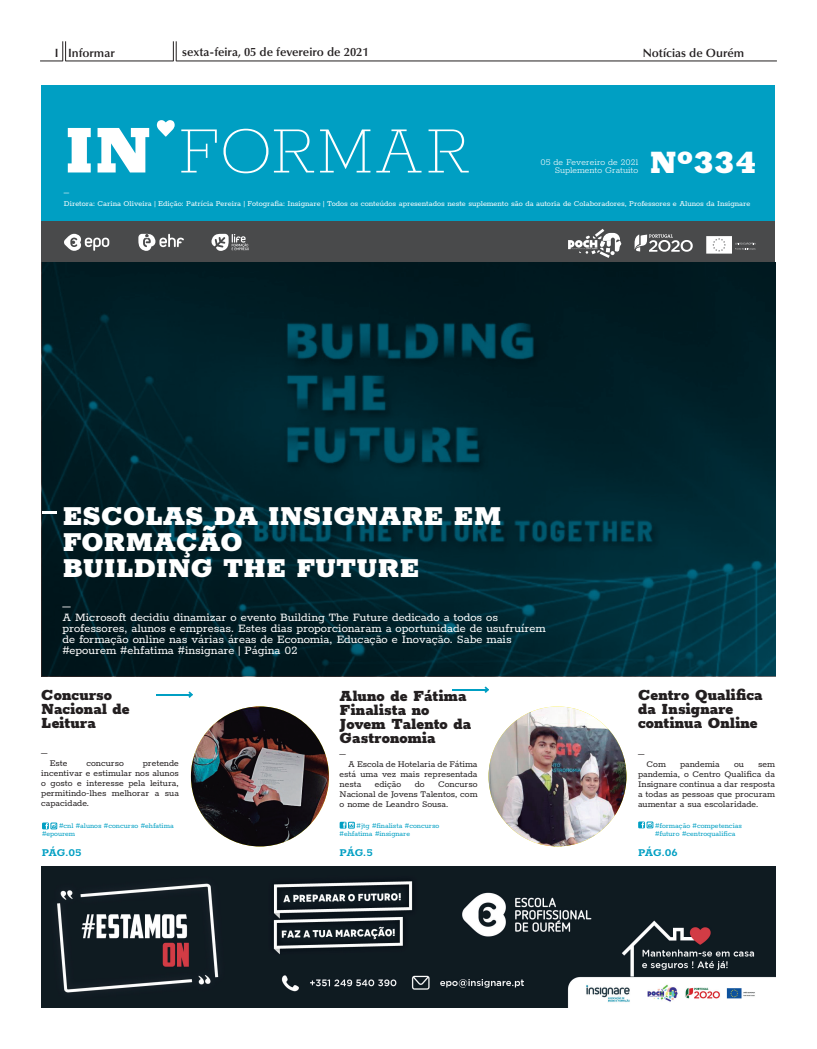
<style>
.page{position:relative;width:817px;height:1049px;background:#fff}
.page>*{position:absolute;margin:0;border:0;box-sizing:border-box;transform-origin:0 0}
.t1{font:100 76.4px "Rokkitt";letter-spacing:-.01em;color:#fff}
.t2{font:900 35.8px "Rokkitt";color:#fff}
.t3{font:900 30px/26px "Rokkitt";color:#fff}
.t4{font:900 17px/14px "Rokkitt";letter-spacing:.01em;color:#231f20}
.t5{font:13px/11px "Rokkitt";color:#fff}
.t6{font:600 12px "Optima LT Std";color:#231f20}
.t7{font:700 12px "Rokkitt";letter-spacing:-.01em;color:#009fc3}
.t8{font:10px/10px "Rokkitt";color:#231f20;text-align:justify}
.t9{font:300 9.9px "Rokkitt";color:#fff}
.t10{font:8.5px/11px "Rokkitt";color:#fff}
.t11{font:8px/8px "Rokkitt";color:#009fc3}
.s1{font-weight:900}
</style>
<div class="page">
<hr style="left:66px;top:61px;width:107px;height:1px;background:#231f20">
<hr style="left:176px;top:61px;width:600px;height:1px;background:#231f20">
<svg style="left:40px;top:41px;width:26px;height:21px"></svg>
<svg style="left:173px;top:41px;width:4px;height:20px"></svg>
<div style="left:42px;top:85px;width:733px;height:177px;background:#009fc3"></div>
<img style="left:42px;top:866px;width:733px;height:141px">
<div style="left:42px;top:221px;width:733px;height:41px;background:#494a4b"></div>
<svg style="left:64px;top:234px;width:45px;height:17px"></svg>
<svg style="left:138px;top:234px;width:46px;height:17px"></svg>
<svg style="left:568px;top:229px;width:53px;height:29px"></svg>
<svg style="left:634px;top:234px;width:58px;height:18px"></svg>
<svg style="left:706px;top:236px;width:49px;height:18px"></svg>
<svg style="left:157px;top:120px;width:18px;height:17px"></svg>
<svg style="left:211px;top:234px;width:38px;height:17px"></svg>
<svg style="left:42px;top:822px;width:15px;height:7px"></svg>
<svg style="left:638px;top:821px;width:15px;height:7px"></svg>
<img style="left:191px;top:706px;width:138px;height:140px">
<img style="left:488px;top:706px;width:138px;height:140px">
<hr style="left:156px;top:694px;width:35px;height:1px;background:#009fc3">
<svg style="left:188px;top:691px;width:5px;height:7px"></svg>
<hr style="left:452px;top:689px;width:35px;height:2px;background:#009fc3">
<svg style="left:484px;top:686px;width:5px;height:7px"></svg>
<svg style="left:339px;top:822px;width:16px;height:6px"></svg>
<svg style="left:42px;top:262px;width:733px;height:414px;background:#00252e"></svg>
<hr style="left:42px;top:511px;width:15px;height:3px;background:#fff">
<p class="t6" style="left:55px;top:46px;width:61px">I Informar</p>
<p class="t6" style="left:182px;top:45px;width:188px">sexta-feira, 05 de fevereiro de 2021</p>
<p class="t6" style="left:642px;top:46px;width:103px">Notícias de Ourém</p>
<h1 class="t1" style="left:64px;top:100px;width:409px"><span class="s1">IN</span> FORMAR</h1>
<p class="t9" style="left:540px;top:156px;width:99px">05 de Fevereiro de 2021</p>
<p class="t9" style="left:554px;top:163px;width:85px">Suplemento Gratuito</p>
<h2 class="t2" style="left:649px;top:133px;width:108px">Nº334</h2>
<p class="t10" style="left:64px;top:187px;width:687px">–<br>Diretora: Carina Oliveira | Edição: Patrícia Pereira | Fotografia: Insignare | Todos os conteúdos apresentados neste suplemento são da autoria de Colaboradores, Professores e Alunos da Insignare</p>
<h3 class="t3" style="left:62px;top:500px;width:440px">ESCOLAS DA INSIGNARE EM<br>FORMAÇÃO<br>BUILDING THE FUTURE</h3>
<p class="t5" style="left:62px;top:600px;width:485px">–<br>A Microsoft decidiu dinamizar o evento Building The Future dedicado a todos os professores, alunos e empresas. Estes dias proporcionaram a oportunidade de usufruírem de formação online nas várias áreas de Economia, Educação e Inovação. Sabe mais #epourem #ehfatima #insignare | Página 02</p>
<h3 class="t4" style="left:41px;top:686px;width:90px">Concurso<br>Nacional de<br>Leitura</h3>
<h3 class="t4" style="left:638px;top:686px;width:126px">Centro Qualifica da Insignare continua Online</h3>
<h3 class="t4" style="left:339px;top:687px;width:133px">Aluno de Fátima<br>Finalista no<br>Jovem Talento da<br>Gastronomia</h3>
<p class="t8" style="left:41px;top:747px;width:8px">–</p>
<p class="t8" style="left:339px;top:748px;width:8px">–</p>
<p class="t8" style="left:339px;top:758px;width:139px;text-indent:8px">A Escola de Hotelaria de Fátima está uma vez mais representada nesta</p>
<p class="t8" style="left:638px;top:748px;width:8px">–</p>
<p class="t8" style="left:41px;top:757px;width:139px;text-indent:101px">pretende incentivar e estimular nos alunos o gosto e interesse pela leitura, permitindo-lhes melhorar a sua capacidade.</p>
<p class="t8" style="left:50px;top:757px;width:19px">Este</p>
<p class="t8" style="left:86px;top:757px;width:39px">concurso</p>
<p class="t8" style="left:646px;top:758px;width:21px">Com</p>
<p class="t8" style="left:680px;top:758px;width:41px">pandemia</p>
<p class="t8" style="left:734px;top:758px;width:11px">ou</p>
<p class="t8" style="left:638px;top:758px;width:138px;text-indent:120px">sem pandemia, o Centro Qualifica da Insignare continua a dar resposta a todas as pessoas que procuram aumentar a sua escolaridade.</p>
<p class="t8" style="left:375px;top:778px;width:28px">edição</p>
<p class="t8" style="left:414px;top:778px;width:11px">do</p>
<p class="t8" style="left:339px;top:778px;width:139px;text-indent:98px">Concurso Nacional de Jovens Talentos, com o nome de Leandro Sousa.</p>
<p class="t11" style="left:339px;top:821px;width:101px;text-indent:17px">#jtg #finalista #concurso #ehfatima #insignare</p>
<p class="t11" style="left:42px;top:821px;width:133px;text-indent:17px">#cnl #alunos #concurso #ehfatima #epourem</p>
<p class="t11" style="left:655px;top:821px;width:88px">#formação #competencias #futuro #centroqualifica</p>
<p class="t7" style="left:339px;top:843px;width:35px">PÁG.5</p>
<p class="t7" style="left:42px;top:843px;width:41px">PÁG.05</p>
<p class="t7" style="left:638px;top:843px;width:41px">PÁG.06</p>
</div>
